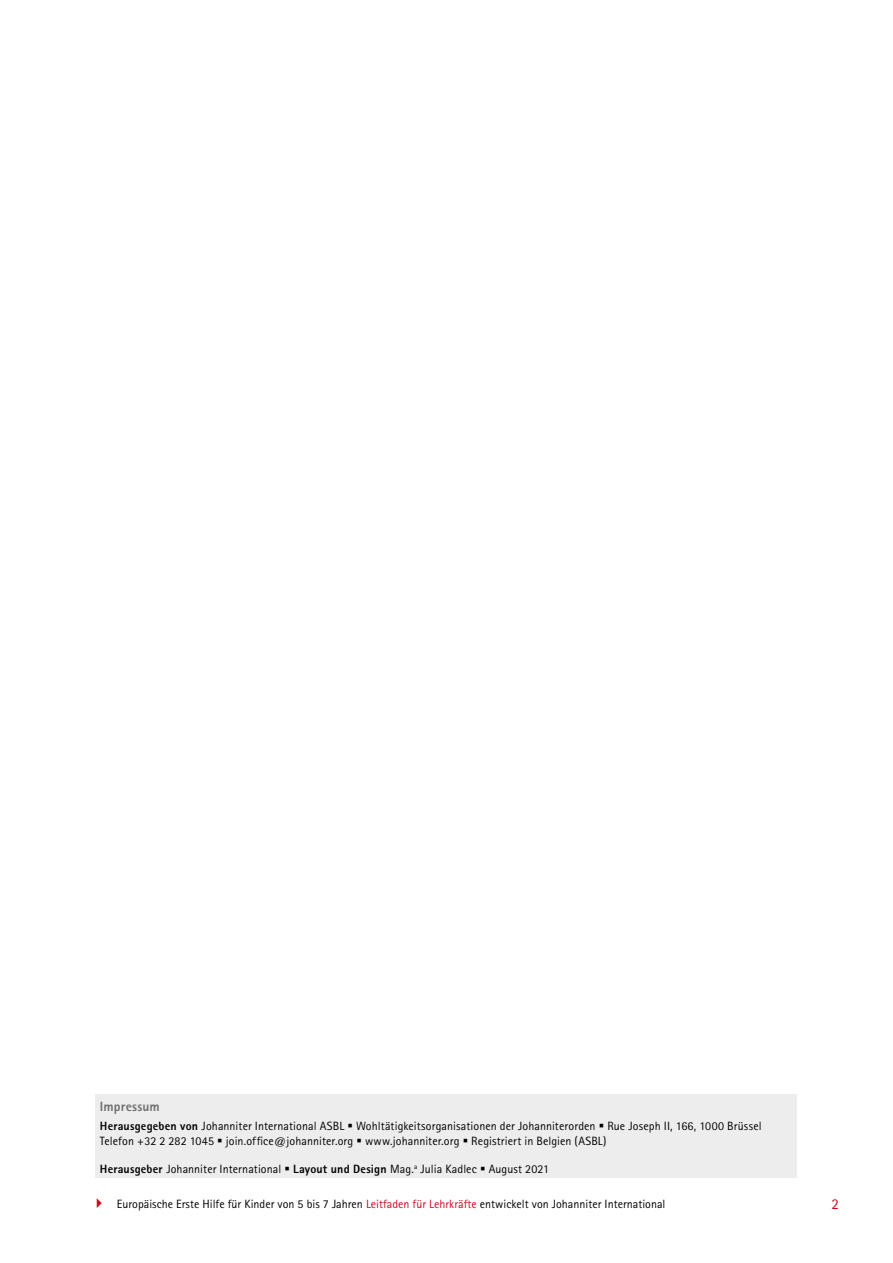
<style>
.page{position:relative;width:893px;height:1263px;background:#fff}
.page>*{position:absolute;margin:0;border:0;box-sizing:border-box;transform-origin:0 0}
.t1{font:15px "Rotis Sans Serif";color:#d00920}
.t2{font:800 13.5px "Rotis Sans Serif";letter-spacing:.01em;color:#706f6f}
.t3{font:12px/14.4px "Rotis Sans Serif";color:#000}
.s1{font-weight:800}
.s2{color:#d00920}
</style>
<div class="page">
<div style="left:96px;top:1094px;width:701px;height:83px;background:#ededed"></div>
<p class="t2" style="left:100px;top:1098px;width:61px">Impressum</p>
<p class="t3" style="left:100px;top:1119px;width:663px"><span class="s1">Herausgegeben von</span> Johanniter International ASBL ▪ Wohltätigkeitsorganisationen der Johanniterorden ▪ Rue Joseph II, 166, 1000 Brüssel<br>Telefon +32 2 282 1045 ▪ join.office@johanniter.org ▪ www.johanniter.org ▪ Registriert in Belgien (ASBL)</p>
<p class="t3" style="left:100px;top:1162px;width:451px"><span class="s1">Herausgeber</span> Johanniter International ▪ <span class="s1">Layout und Design</span> Mag.<sup>a</sup> Julia Kadlec ▪ August 2021</p>
<p class="t3" style="left:117px;top:1196px;width:550px">Europäische Erste Hilfe für Kinder von 5 bis 7 Jahren <span class="s2">Leitfaden für Lehrkräfte</span> entwickelt von Johanniter International</p>
<p class="t1" style="left:831px;top:1195px;width:9px">2</p>
</div>
